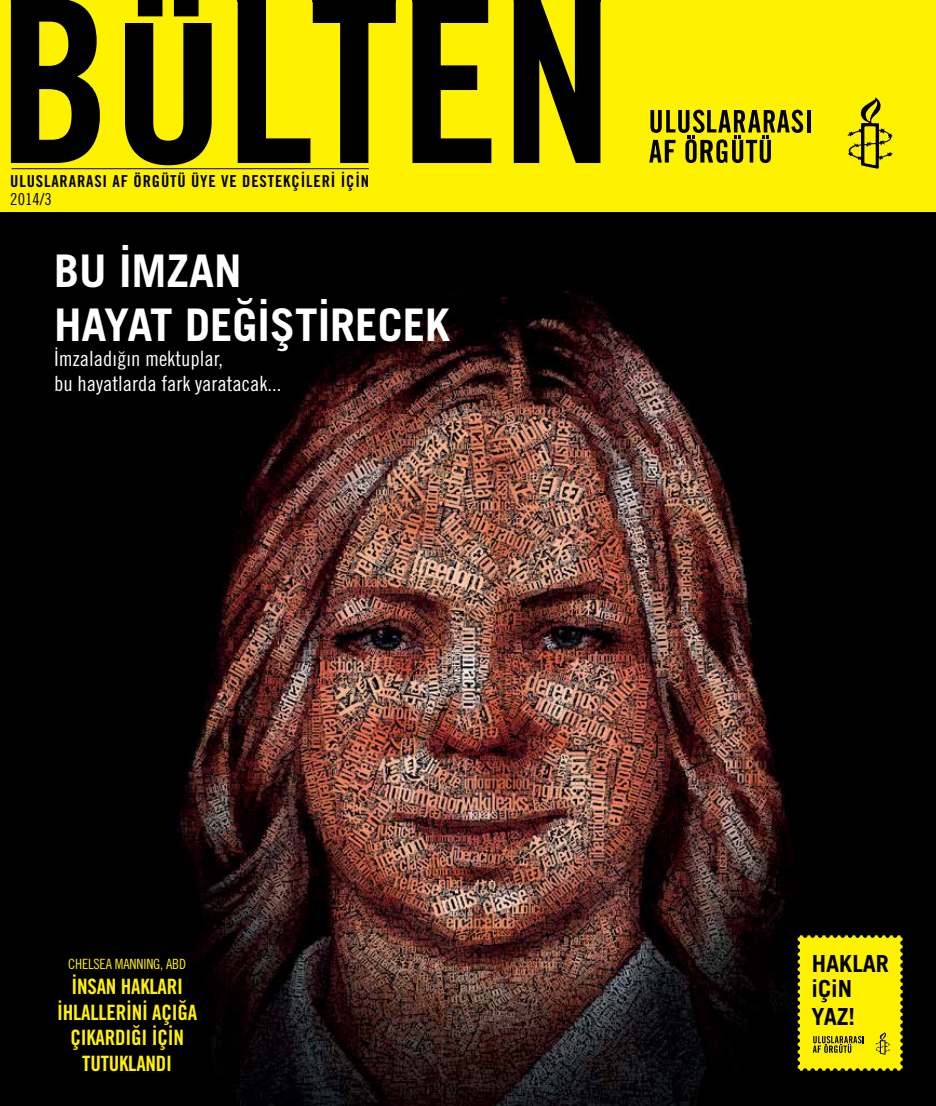
<style>
.page{position:relative;width:936px;height:1106px;background:#fff}
.page>*{position:absolute;margin:0;border:0;box-sizing:border-box;transform-origin:0 0}
.t1{font:700 45px/54px "Trade Gothic LT Std";color:#fff}
.t2{font:700 23.55px/25.5px "Trade Gothic LT Std";color:#000}
.t3{font:21.15px/25.3px "Trade Gothic LT Std Bd Cn 20";letter-spacing:-.01em;color:#fff200;text-align:center}
.t4{font:21px/25.2px "Trade Gothic LT Std Cn 18";color:#fff}
.t5{font:16.5px "Trade Gothic LT Std Bd Cn 20";letter-spacing:.05em;color:#000}
.t6{font:16.5px "Trade Gothic LT Std Cn 18";color:#000}
.t7{font:14.1px "Trade Gothic LT Std Cn 18";letter-spacing:-.01em;color:#fff200}
</style>
<div class="page">
<img style="left:0;top:211px;width:935px;height:895px">
<div style="left:0;top:0;width:935px;height:211px;background:#fff200"></div>
<svg style="left:238px;top:0;width:158px;height:163px"></svg>
<svg style="left:412px;top:0;width:79px;height:163px"></svg>
<hr style="left:12px;top:168px;width:357px;height:1px;background:#000">
<svg style="left:11px;top:0;width:89px;height:163px"></svg>
<hr style="left:238px;top:0;width:28px;height:2px;background:#000">
<hr style="left:313px;top:0;width:83px;height:2px;background:#000">
<hr style="left:412px;top:0;width:76px;height:2px;background:#000">
<svg style="left:513px;top:0;width:87px;height:163px"></svg>
<svg style="left:125px;top:0;width:87px;height:165px"></svg>
<svg style="left:807px;top:110px;width:3px;height:22px"></svg>
<svg style="left:649px;top:110px;width:154px;height:53px"></svg>
<svg style="left:847px;top:97px;width:45px;height:72px"></svg>
<svg style="left:797px;top:935px;width:105px;height:135px;background:#ece000"></svg>
<p class="t5" style="left:10px;top:171px;width:360px">ULUSLARARASI AF ÖRGÜTÜ ÜYE VE DESTEKÇİLERİ İÇİN</p>
<p class="t6" style="left:10px;top:189px;width:43px">2014/3</p>
<h1 class="t1" style="left:54px;top:243px;width:398px">BU İMZAN<br>HAYAT DEĞİŞTİRECEK</h1>
<p class="t4" style="left:54px;top:346px;width:229px">İmzaladığın mektuplar,<br>bu hayatlarda fark yaratacak...</p>
<p class="t7" style="left:68px;top:955px;width:120px">CHELSEA MANNING, ABD</p>
<p class="t3" style="left:57px;top:974px;width:142px">İNSAN HAKLARI<br>İHLALLERİNİ AÇIĞA<br>ÇIKARDIĞI İÇİN<br>TUTUKLANDI</p>
<p class="t2" style="left:811px;top:950px;width:79px">HAKLAR iÇiN</p>
<p class="t2" style="left:811px;top:1003px;width:45px">YAZ!</p>
</div>
